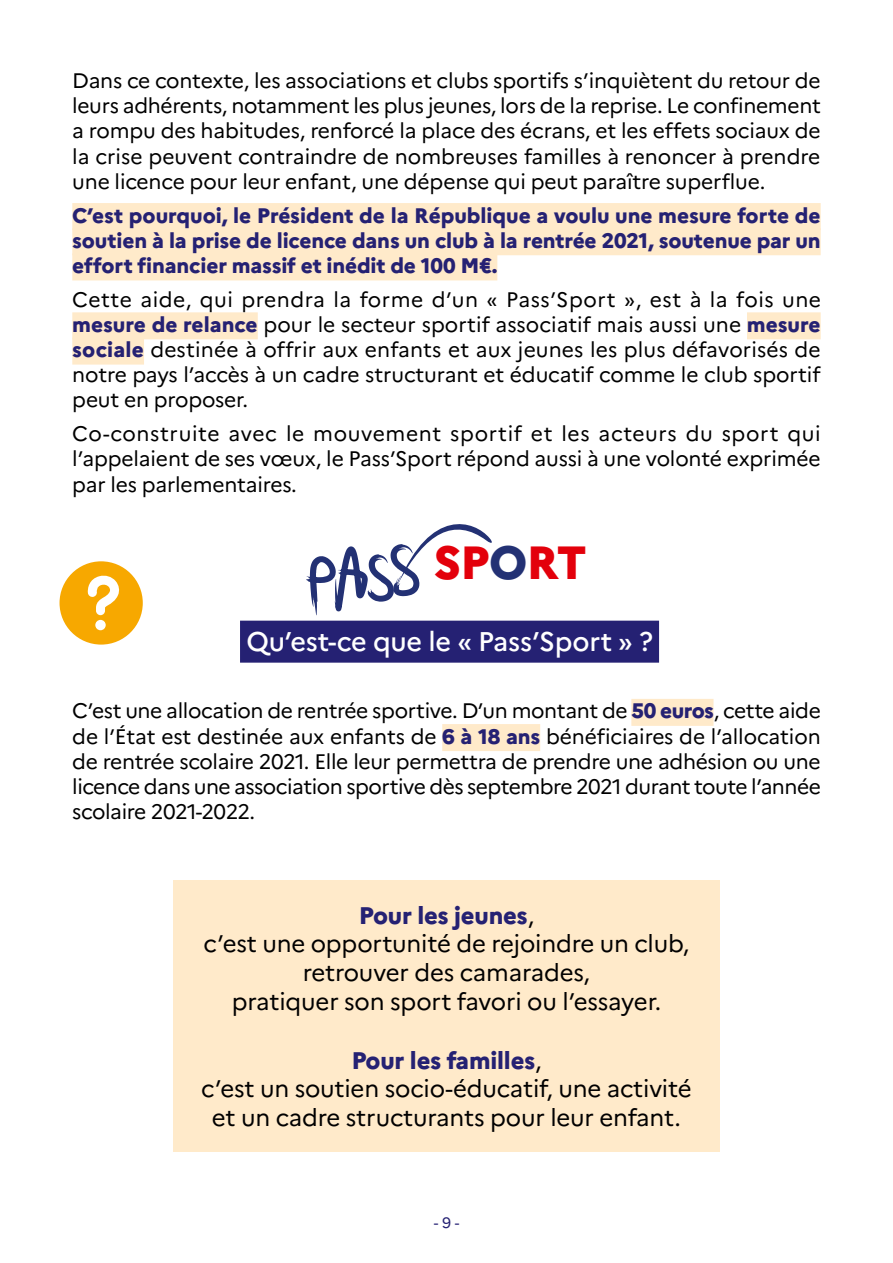
<style>
.page{position:relative;width:893px;height:1263px;background:#fff}
.page>*{position:absolute;margin:0;border:0;box-sizing:border-box;transform-origin:0 0}
.t1{font:800 46.5px "Marianne";letter-spacing:-.02em;color:#e3000b}
.t2{font:500 27px "Marianne";letter-spacing:-.01em;color:#fff}
.t3{font:24px/28.8px "Marianne";letter-spacing:-.01em;color:#000;text-align:center}
.t4{font:21px/25.2px "Marianne";letter-spacing:-.01em;color:#000;text-align:justify}
.t5{font:800 21px/25.2px "Marianne";letter-spacing:-.01em;color:#252173;text-align:justify}
.t6{font:15px "Marianne";color:#252173}
.s1{font-weight:800;color:#252173}
.s2{color:#233174}
</style>
<div class="page">
<svg style="left:60px;top:561px;width:83px;height:84px"></svg>
<div style="left:72px;top:203px;width:749px;height:27px;background:#ffeaca"></div>
<div style="left:72px;top:228px;width:749px;height:27px;background:#ffeaca"></div>
<div style="left:72px;top:253px;width:425px;height:27px;background:#ffeaca"></div>
<div style="left:72px;top:312px;width:186px;height:27px;background:#ffeaca"></div>
<div style="left:747px;top:312px;width:74px;height:27px;background:#ffeaca"></div>
<div style="left:72px;top:338px;width:72px;height:27px;background:#ffeaca"></div>
<div style="left:240px;top:621px;width:419px;height:42px;background:#252173"></div>
<div style="left:631px;top:699px;width:82px;height:27px;background:#ffeaca"></div>
<div style="left:442px;top:724px;width:98px;height:27px;background:#ffeaca"></div>
<div style="left:173px;top:880px;width:547px;height:272px;background:#ffeaca"></div>
<svg style="left:306px;top:524px;width:186px;height:91px"></svg>
<p class="t4" style="left:72px;top:68px;width:750px">Dans ce contexte, les associations et clubs sportifs s’inquiètent du retour de leurs adhérents, notamment les plus jeunes, lors de la reprise. Le confinement a rompu des habitudes, renforcé la place des écrans, et les effets sociaux de la crise peuvent contraindre de nombreuses familles à renoncer à prendre une licence pour leur enfant, une dépense qui peut paraître superflue.</p>
<p class="t5" style="left:72px;top:202px;width:750px">C’est pourquoi, le Président de la République a voulu une mesure forte de soutien à la prise de licence dans un club à la rentrée 2021, soutenue par un effort financier massif et inédit de 100 M€.</p>
<p class="t4" style="left:72px;top:287px;width:750px">Cette aide, qui prendra la forme d’un « Pass’Sport », est à la fois une <span class="s1">mesure de relance</span> pour le secteur sportif associatif mais aussi une <span class="s1">mesure sociale</span> destinée à offrir aux enfants et aux jeunes les plus défavorisés de notre pays l’accès à un cadre structurant et éducatif comme le club sportif peut en proposer.</p>
<p class="t4" style="left:72px;top:421px;width:750px">Co-construite avec le mouvement sportif et les acteurs du sport qui l’appelaient de ses vœux, le Pass’Sport répond aussi à une volonté exprimée par les parlementaires.</p>
<h1 class="t1" style="left:434px;top:534px;width:154px">SP<span class="s2">O</span>RT</h1>
<p class="t2" style="left:246px;top:624px;width:408px">Qu’est-ce que le « Pass’Sport » ?</p>
<p class="t4" style="left:72px;top:698px;width:750px">C’est une allocation de rentrée sportive. D’un montant de <span class="s1">50 euros</span>, cette aide de l’État est destinée aux enfants de <span class="s1">6 à 18 ans</span> bénéficiaires de l’allocation de rentrée scolaire 2021. Elle leur permettra de prendre une adhésion ou une licence dans une association sportive dès septembre 2021 durant toute l’année scolaire 2021-2022.</p>
<p class="t3" style="left:204px;top:901px;width:487px"><span class="s1">Pour les jeunes</span>,<br>c’est une opportunité de rejoindre un club, retrouver des camarades,<br>pratiquer son sport favori ou l’essayer.</p>
<p class="t3" style="left:201px;top:1046px;width:492px"><span class="s1">Pour les familles</span>,<br>c’est un soutien socio-éducatif, une activité et un cadre structurants pour leur enfant.</p>
<p class="t6" style="left:434px;top:1214px;width:27px">- 9 -</p>
</div>
